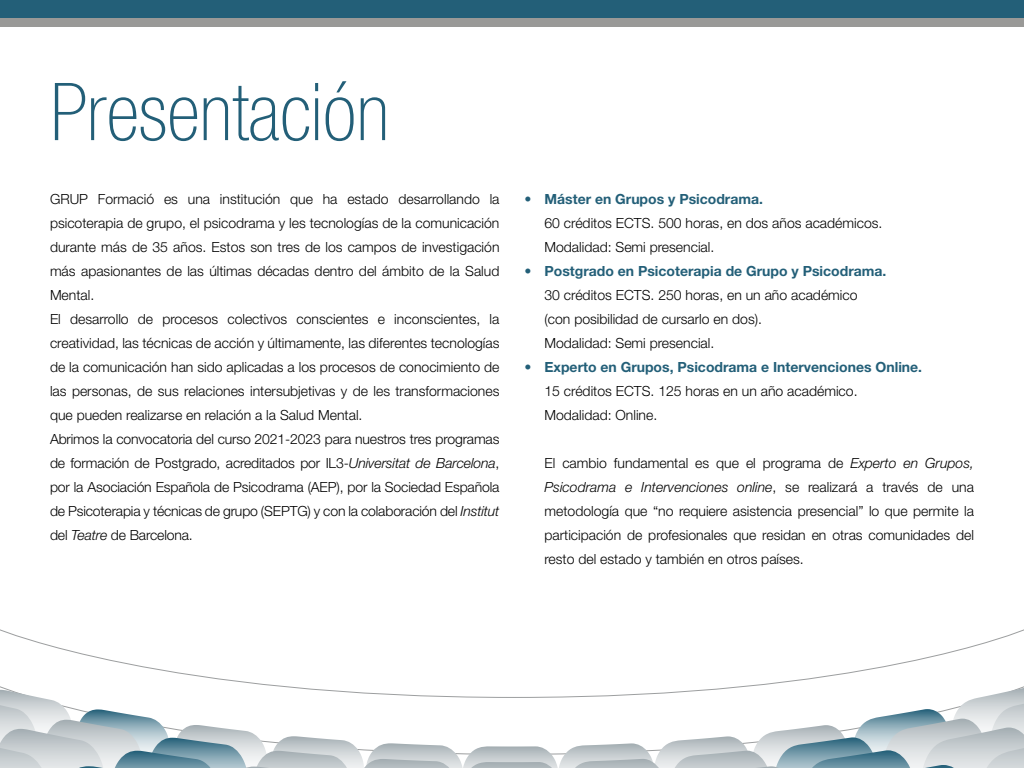
<style>
.page{position:relative;width:1024px;height:768px;background:#fff}
.page>*{position:absolute;margin:0;border:0;box-sizing:border-box;transform-origin:0 0}
.t1{font:100 condensed 80px "Helvetica Neue LT Std";color:#235f78}
.t2{font:300 14px/24px "Helvetica Neue LT Std";color:#000}
.t3{font:700 14px "Helvetica Neue LT Std";color:#235f78}
.s1{font-style:italic}
</style>
<div class="page">
<div style="left:0;top:0;width:1024px;height:18px;background:#235f78"></div>
<div style="left:0;top:18px;width:1024px;height:9px;background:#999997"></div>
<svg style="left:0;top:629px;width:1024px;height:59px"></svg>
<svg style="left:0;top:688px;width:1024px;height:80px"></svg>
<h1 class="t1" style="left:50px;top:67px;width:341px">Presentación</h1>
<p class="t2" style="left:50px;top:187px;width:451px">GRUP Formació es una institución que ha estado desarrollando la psicoterapia de grupo, el psicodrama y les tecnologías de la comunicación durante más de 35 años. Estos son tres de los campos de investigación más apasionantes de las últimas décadas dentro del ámbito de la Salud Mental.<br>El desarrollo de procesos colectivos conscientes e inconscientes, la creatividad, las técnicas de acción y últimamente, las diferentes tecnologías de la comunicación han sido aplicadas a los procesos de conocimiento de las personas, de sus relaciones intersubjetivas y de les transformaciones que pueden realizarse en relación a la Salud Mental.<br>Abrimos la convocatoria del curso 2021-2023 para nuestros tres programas de formación de Postgrado, acreditados por IL3-<span class="s1">Universitat de Barcelona</span>, por la Asociación Española de Psicodrama (AEP), por la Sociedad Española de Psicoterapia y técnicas de grupo (SEPTG) y con la colaboración del <span class="s1">Institut </span>del <span class="s1">Teatre</span> de Barcelona.</p>
<p class="t3" style="left:525px;top:190px;width:240px">• Máster en Grupos y Psicodrama.</p>
<p class="t2" style="left:545px;top:211px;width:339px">60 créditos ECTS. 500 horas, en dos años académicos.<br>Modalidad: Semi presencial.</p>
<p class="t3" style="left:525px;top:262px;width:363px">• Postgrado en Psicoterapia de Grupo y Psicodrama.</p>
<p class="t2" style="left:545px;top:283px;width:315px">30 créditos ECTS. 250 horas, en un año académico (con posibilidad de cursarlo en dos).<br>Modalidad: Semi presencial.</p>
<p class="t3" style="left:525px;top:358px;width:399px">• Experto en Grupos, Psicodrama e Intervenciones Online.</p>
<p class="t2" style="left:545px;top:379px;width:315px">15 créditos ECTS. 125 horas en un año académico.<br>Modalidad: Online.</p>
<p class="t2" style="left:545px;top:451px;width:431px;text-align:justify">El cambio fundamental es que el programa de <span class="s1">Experto en Grupos, Psicodrama e Intervenciones online</span>, se realizará a través de una metodología que “no requiere asistencia presencial” lo que permite la participación de profesionales que residan en otras comunidades del resto del estado y también en otros países.</p>
</div>
